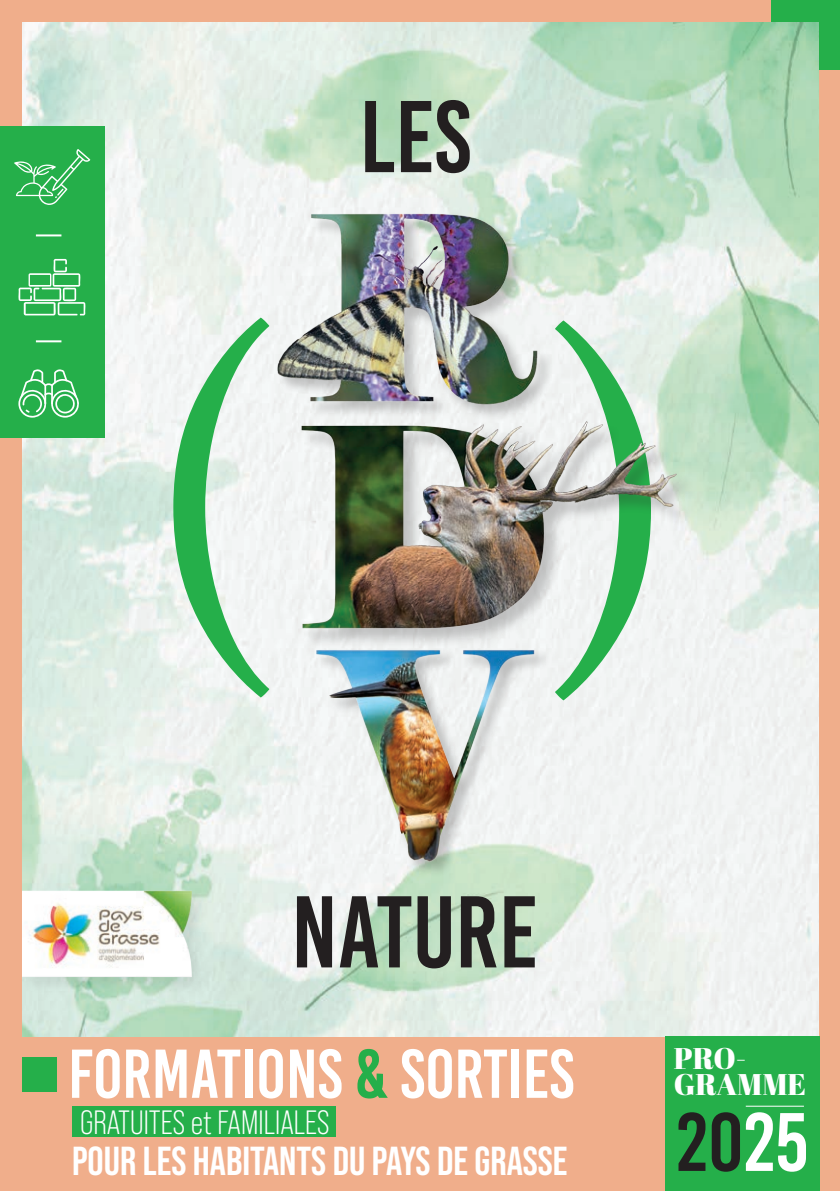
<style>
.page{position:relative;width:840px;height:1191px;background:#fff}
.page>*{position:absolute;margin:0;border:0;box-sizing:border-box;transform-origin:0 0}
.t1{font:101.6px "Bebas Kai";color:#231f20}
.t2{font:82.6px "Bebas Kai";color:#231f20}
.t3{font:68.8px "Bebas Kai";color:#fff}
.t4{font:700 40.4px "Bebas Neue Pro";color:#fff}
.t5{font:33.6px "Bebas Neue Pro";color:#fff}
.t6{font:29.8px/26.6px "Abril Fatface";color:#fff}
.s1{color:#25af4a}
.s2{color:#fff}
</style>
<div class="page">
<div style="left:0;top:0;width:839px;height:1191px;background:#f0ae8b"></div>
<div style="left:771px;top:0;width:68px;height:70px;background:#25af4a"></div>
<img style="left:23px;top:23px;width:795px;height:1014px">
<img style="left:243px;top:178px;width:311px;height:260px">
<div style="left:314px;top:648px;width:236px;height:229px;background:#231f20;opacity:.24"></div>
<img style="left:308px;top:650px;width:234px;height:217px">
<svg style="left:173px;top:317px;width:96px;height:380px;background:#b8e1c4"></svg>
<svg style="left:554px;top:320px;width:96px;height:380px;background:#c3e3cd"></svg>
<div style="left:664px;top:1037px;width:155px;height:154px;background:#25af4a"></div>
<div style="left:72px;top:1106px;width:264px;height:31px;background:#25af4a"></div>
<hr style="left:745px;top:1105px;width:58px;height:1px;background:#fff">
<div style="left:23px;top:1057px;width:34px;height:35px;background:#25af4a"></div>
<div style="left:0;top:126px;width:104px;height:312px;background:#25af4a"></div>
<svg style="left:14px;top:149px;width:76px;height:56px"></svg>
<svg style="left:18px;top:259px;width:68px;height:56px"></svg>
<svg style="left:18px;top:369px;width:61px;height:48px"></svg>
<hr style="left:36px;top:234px;width:25px;height:2px;background:#fff">
<hr style="left:36px;top:340px;width:25px;height:2px;background:#fff">
<div style="left:20px;top:888px;width:189px;height:107px;background:#231f20;opacity:.09"></div>
<img style="left:23px;top:877px;width:181px;height:114px">
<div style="left:300px;top:421px;width:395px;height:229px;background:#231f20;opacity:.24"></div>
<img style="left:272px;top:401px;width:411px;height:247px">
<h1 class="t1" style="left:359px;top:82px;width:113px">LES</h1>
<h1 class="t1" style="left:291px;top:877px;width:248px">NATURE</h1>
<h3 class="t3" style="left:68px;top:1037px;width:507px">FORMATIONS <span class="s1">&amp;</span> SORTIES</h3>
<p class="t5" style="left:80px;top:1103px;width:251px">GRATUITES et FAMILIALES</p>
<p class="t4" style="left:72px;top:1138px;width:496px">POUR LES HABITANTS DU PAYS DE GRASSE</p>
<p class="t6" style="left:673px;top:1043px;width:134px">PRO-<br>GRAMME</p>
<h2 class="t2" style="left:676px;top:1098px;width:133px">20<span class="s2">25</span></h2>
</div>
